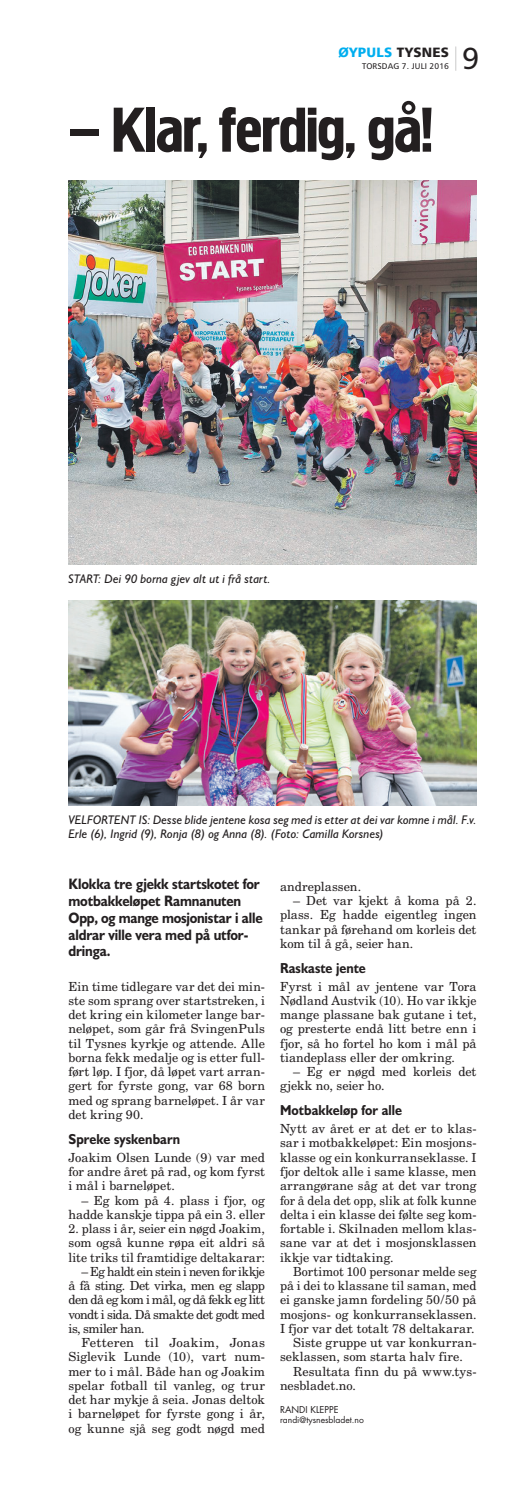
<style>
.page{position:relative;width:532px;height:1489px;background:#fff}
.page>*{position:absolute;margin:0;border:0;box-sizing:border-box;transform-origin:0 0}
.t1{font:66px "Megaphone";letter-spacing:-.015em;color:#231f20}
.t2{font:30.25px "Humanist 777 BT Roman B";color:#231f20}
.t3{font:700 15.25px/16.8px "Humanist 521 BT";letter-spacing:-.01em;color:#231f20;scale:.9 1}
.t4{font:700 14.5px "Humanist 521 BT";letter-spacing:.005em;color:#231f20;scale:.9 1}
.t5{font:13.5px "Humanist 777 BT Black B";letter-spacing:.02em;color:#00aeef}
.t6{font:12.5px/14.2px "New Century Schlbk";color:#231f20;text-align:justify}
.t7{font:italic 12.5px/13.8px "Humanist 521 BT";letter-spacing:.005em;color:#231f20}
.t8{font:12.5px "New Century Schlbk";letter-spacing:-.04em;color:#231f20}
.t9{font:12.5px "New Century Schlbk";letter-spacing:-.05em;color:#231f20}
.t10{font:12.5px "New Century Schlbk";color:#231f20;scale:.96 1}
.t11{font:12.5px "New Century Schlbk";letter-spacing:.02em;color:#231f20}
.t12{font:12.5px "New Century Schlbk";letter-spacing:-.035em;color:#231f20}
.t13{font:9.25px "Futura Std";color:#231f20}
.t14{font:8.5px "Futura Std";color:#231f20}
.t15{font:8.25px "Humanist 777 BT Roman B";letter-spacing:.015em;color:#231f20}
.s1{color:#231f20}
.s2{font-family:"Humanist 777 BT Roman B";font-size:24.25px;color:#231f20}
</style>
<div class="page">
<img style="left:68px;top:180px;width:408px;height:384px">
<img style="left:68px;top:601px;width:408px;height:204px">
<p class="t5" style="left:338px;top:44px;width:119px">ØYPULS <span class="s1">TYSNES</span> <span class="s2">|</span></p>
<p class="t2" style="left:461px;top:40px;width:19px">9</p>
<p class="t15" style="left:362px;top:61px;width:88px">TORSDAG 7. JULI 2016</p>
<p class="t1" style="left:68px;top:90px;width:367px">– Klar, ferdig, gå!</p>
<p class="t7" style="left:68px;top:572px;width:204px">START: Dei 90 borna gjev alt ut i frå start.</p>
<p class="t7" style="left:68px;top:812px;width:409px">VELFORTENT IS: Desse blide jentene kosa seg med is etter at dei var komne i mål. F.v.<br>Erle (6), Ingrid (9), Ronja (8) og Anna (8). (Foto: Camilla Korsnes)</p>
<p class="t3" style="left:68px;top:875px;width:217px">Klokka tre gjekk startskotet for motbakkeløpet Ramnanuten<br>Opp, og mange mosjonistar i alle aldrar ville vera med på utfor&shy;dringa.</p>
<p class="t6" style="left:68px;top:978px;width:198px">Ein time tidlegare var det dei min&shy;ste som sprang over startstreken, i det kring ein kilometer lange bar&shy;neløpet, som går frå SvingenPuls til Tysnes kyrkje og attende. Alle borna fekk medalje og is etter full&shy;ført løp. I fjor, då løpet vart arran&shy;gert for fyrste gong, var 68 born med og sprang barneløpet. I år var det kring 90.</p>
<p class="t4" style="left:68px;top:1129px;width:125px">Spreke syskenbarn</p>
<p class="t6" style="left:68px;top:1149px;width:198px">Joakim Olsen Lunde (9) var med for andre året på rad, og kom fyrst i mål i barneløpet.</p>
<p class="t6" style="left:68px;top:1192px;width:198px;text-align:right">– Eg kom på 4. plass i fjor, og hadde kanskje tippa på ein 3. eller</p>
<p class="t6" style="left:68px;top:1220px;width:198px">2. plass i år, seier ein nøgd Joakim, som også kunne røpa eit aldri så lite triks til framtidige deltakarar:</p>
<p class="t9" style="left:82px;top:1263px;width:185px">– Eg haldt ein stein i neven for ikkje</p>
<p class="t8" style="left:68px;top:1277px;width:198px">å få sting. Det virka, men eg slapp</p>
<p class="t8" style="left:68px;top:1291px;width:198px">den då eg kom i mål, og då fekk eg litt</p>
<p class="t8" style="left:68px;top:1306px;width:198px">vondt i sida. Då smakte det godt med</p>
<p class="t12" style="left:68px;top:1320px;width:78px">is, smiler han.</p>
<p class="t11" style="left:82px;top:1334px;width:185px">Fetteren til Joakim, Jonas</p>
<p class="t6" style="left:68px;top:1349px;width:198px">Siglevik Lunde (10), vart num-</p>
<p class="t6" style="left:68px;top:1363px;width:198px">mer to i mål. Både han og Joakim</p>
<p class="t6" style="left:68px;top:1377px;width:198px">spelar fotball til vanleg, og trur</p>
<p class="t6" style="left:68px;top:1391px;width:198px">det har mykje å seia. Jonas deltok</p>
<p class="t6" style="left:68px;top:1406px;width:198px">i barneløpet for fyrste gong i år,</p>
<p class="t6" style="left:68px;top:1420px;width:198px">og kunne sjå seg godt nøgd med</p>
<p class="t6" style="left:280px;top:878px;width:83px">andreplassen.</p>
<p class="t6" style="left:280px;top:893px;width:198px;text-indent:13px">– Det var kjekt å koma på 2. plass. Eg hadde eigentleg ingen tankar på førehand om korleis det kom til å gå, seier han.</p>
<p class="t4" style="left:280px;top:958px;width:97px">Raskaste jente</p>
<p class="t6" style="left:280px;top:978px;width:198px">Fyrst i mål av jentene var Tora Nødland Austvik (10). Ho var ikkje mange plassane bak gutane i tet, og presterte endå litt betre enn i fjor, så ho fortel ho kom i mål på tiandeplass eller der omkring.</p>
<p class="t6" style="left:280px;top:1064px;width:198px;text-indent:13px">– Eg er nøgd med korleis det gjekk no, seier ho.</p>
<p class="t4" style="left:280px;top:1101px;width:137px">Motbakkeløp for alle</p>
<p class="t6" style="left:280px;top:1121px;width:198px">Nytt av året er at det er to klas-</p>
<p class="t6" style="left:280px;top:1135px;width:198px">sar i motbakkeløpet: Ein mosjons-</p>
<p class="t6" style="left:280px;top:1149px;width:198px">klasse og ein konkurranseklasse. I</p>
<p class="t6" style="left:280px;top:1163px;width:198px">fjor deltok alle i same klasse, men</p>
<p class="t6" style="left:280px;top:1178px;width:198px">arrangørane såg at det var trong</p>
<p class="t10" style="left:280px;top:1192px;width:206px">for å dela det opp, slik at folk kunne</p>
<p class="t6" style="left:280px;top:1206px;width:198px">delta i ein klasse dei følte seg kom-</p>
<p class="t6" style="left:280px;top:1220px;width:198px">fortable i. Skilnaden mellom klas-</p>
<p class="t6" style="left:280px;top:1235px;width:198px">sane var at det i mosjonsklassen</p>
<p class="t6" style="left:280px;top:1249px;width:115px">ikkje var tidtaking.</p>
<p class="t6" style="left:293px;top:1263px;width:185px">Bortimot 100 personar melde seg</p>
<p class="t6" style="left:280px;top:1277px;width:198px">på i dei to klassane til saman, med</p>
<p class="t6" style="left:280px;top:1292px;width:198px">ei ganske jamn fordeling 50/50 på</p>
<p class="t6" style="left:280px;top:1306px;width:198px">mosjons- og konkurranseklassen.</p>
<p class="t6" style="left:280px;top:1320px;width:196px">I fjor var det totalt 78 deltakarar.</p>
<p class="t6" style="left:293px;top:1334px;width:185px">Siste gruppe ut var konkurran-</p>
<p class="t6" style="left:280px;top:1349px;width:184px">seklassen, som starta halv fire.</p>
<p class="t6" style="left:293px;top:1363px;width:185px">Resultata finn du på www.tys-</p>
<p class="t6" style="left:280px;top:1377px;width:77px">nesbladet.no.</p>
<p class="t13" style="left:280px;top:1403px;width:60px">Randi Kleppe</p>
<p class="t14" style="left:280px;top:1414px;width:85px">randi@tysnesbladet.no</p>
</div>
